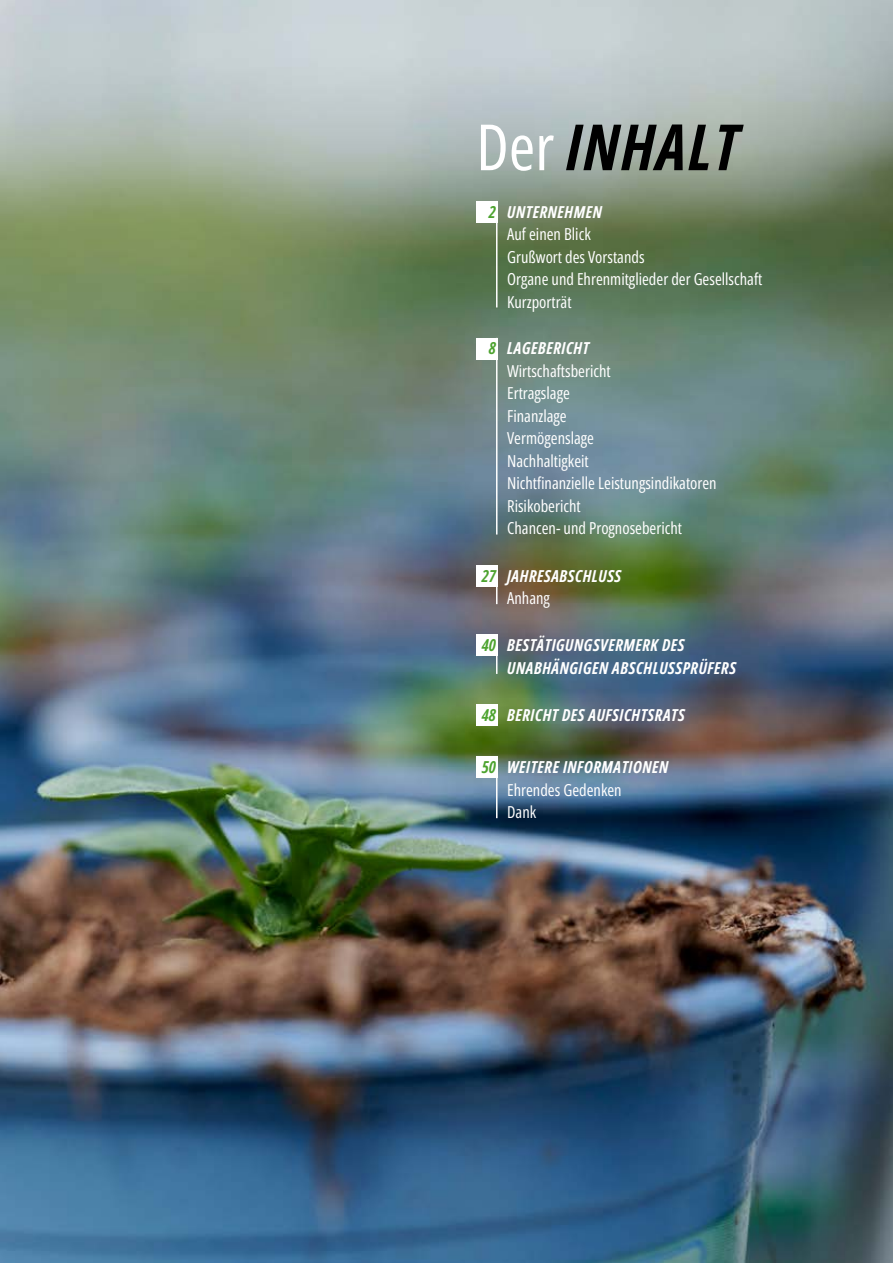
<style>
.page{position:relative;width:893px;height:1263px;background:#fff}
.page>*{position:absolute;margin:0;border:0;box-sizing:border-box;transform-origin:0 0}
.t1{font:italic 700 63.75px "Open Sans Condensed";letter-spacing:.03em;color:#000}
.t2{font:16.5px/22.5px "Open Sans Condensed";color:#fff}
.t3{font:italic 700 16.5px/22.5px "Open Sans Condensed";letter-spacing:.03em;color:#fff}
.t4{font:italic 700 16.5px "Open Sans Condensed";color:#4da32f}
.s1{font-weight:400;font-style:normal;color:#fff}
.s2{font-weight:700;font-style:italic;color:#4da32f}
.s3{font-weight:700;font-style:italic}
.s4{color:#4da32f}
</style>
<div class="page">
<img style="left:0;top:0;width:893px;height:1263px">
<div style="left:476px;top:565px;width:21px;height:21px;background:#fff"></div>
<hr style="left:496px;top:565px;width:1px;height:39px;background:#fff">
<div style="left:476px;top:635px;width:21px;height:21px;background:#fff"></div>
<hr style="left:496px;top:635px;width:1px;height:39px;background:#fff">
<div style="left:476px;top:705px;width:21px;height:21px;background:#fff"></div>
<div style="left:476px;top:201px;width:21px;height:21px;background:#fff"></div>
<hr style="left:496px;top:201px;width:1px;height:106px;background:#fff">
<div style="left:476px;top:338px;width:21px;height:21px;background:#fff"></div>
<hr style="left:496px;top:338px;width:1px;height:196px;background:#fff">
<div style="left:476px;top:756px;width:21px;height:22px;background:#fff"></div>
<hr style="left:496px;top:756px;width:1px;height:62px;background:#fff">
<h1 class="t1" style="left:476px;top:102px;width:264px"><span class="s1">Der</span> INHALT</h1>
<p class="t4" style="left:489px;top:200px;width:9px">2</p>
<p class="t3" style="left:507px;top:200px;width:96px">UNTERNEHMEN</p>
<p class="t2" style="left:507px;top:222px;width:257px">Auf einen Blick<br>Grußwort des Vorstands<br>Organe und Ehrenmitglieder der Gesellschaft<br>Kurzporträt</p>
<p class="t2" style="left:507px;top:337px;width:211px;text-indent:-18px"><span class="s2">8</span> <span class="s3">LAGEBERICHT<br></span>Wirtschaftsbericht<br>Ertragslage<br>Finanzlage<br>Vermögenslage<br>Nachhaltigkeit<br>Nichtfinanzielle Leistungsindikatoren<br>Risikobericht<br>Chancen- und Prognosebericht</p>
<p class="t4" style="left:482px;top:564px;width:16px">27</p>
<p class="t3" style="left:507px;top:564px;width:116px">JAHRESABSCHLUSS</p>
<p class="t2" style="left:507px;top:586px;width:44px">Anhang</p>
<p class="t4" style="left:482px;top:634px;width:16px">40</p>
<p class="t3" style="left:507px;top:634px;width:230px">BESTÄTIGUNGSVERMERK DES<br>UNABHÄNGIGEN ABSCHLUSSPRÜFERS</p>
<p class="t3" style="left:482px;top:703px;width:205px"><span class="s4">48</span> BERICHT DES AUFSICHTSRATS</p>
<p class="t4" style="left:482px;top:755px;width:16px">50</p>
<p class="t3" style="left:507px;top:755px;width:163px">WEITERE INFORMATIONEN</p>
<p class="t2" style="left:507px;top:778px;width:116px">Ehrendes Gedenken<br>Dank</p>
</div>
